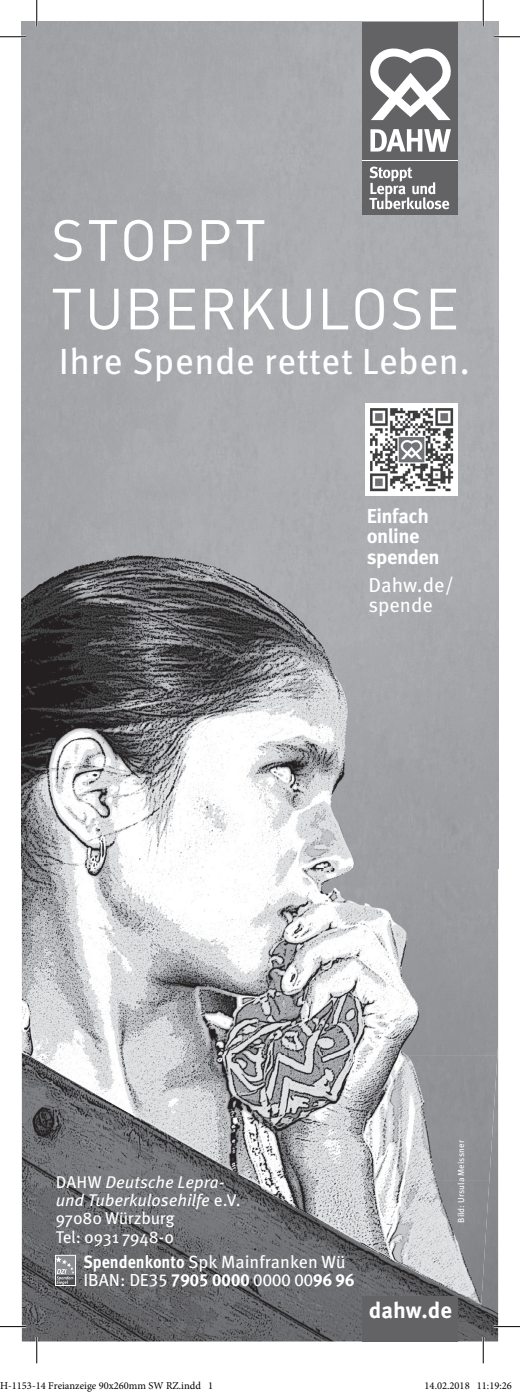
<style>
.page{position:relative;width:520px;height:1394px;background:#fff}
.page>*{position:absolute;margin:0;border:0;box-sizing:border-box;transform-origin:0 0}
.t1{font:57.23px/68.6px "DIN Pro";letter-spacing:.025em;color:#fff}
.t2{font:36.4px "Meta OT";letter-spacing:.015em;color:#fff}
.t3{font:700 22.4px "Meta OT";letter-spacing:-.005em;color:#fff}
.t4{font:700 20.12px/20.1px "Meta OT";letter-spacing:-.025em;color:#fff}
.t5{font:20.12px/20.1px "Meta OT";color:#fff}
.t6{font:17.68px "Meta OT";color:#fff}
.t7{font:17.5px "Meta OT";letter-spacing:-.03em;color:#fff}
.t8{font:16.97px/18.4px "Meta OT";letter-spacing:-.015em;color:#fff}
.t9{font:10.5px "Minion Pro";color:#000}
.t10{font:8.75px "Meta OT";letter-spacing:.005em;color:#fff}
.s1{font-style:italic}
.s2{font-weight:700}
</style>
<div class="page">
<img style="left:22px;top:22px;width:476px;height:1033px">
<img style="left:22px;top:1341px;width:476px;height:1px">
<img style="left:22px;top:1053px;width:119px;height:288px">
<img style="left:439px;top:1044px;width:59px;height:297px">
<img style="left:140px;top:1180px;width:120px;height:161px">
<img style="left:260px;top:1243px;width:103px;height:98px">
<img style="left:25px;top:1055px;width:472px;height:63px">
<img style="left:137px;top:1118px;width:356px;height:62px">
<img style="left:249px;top:1180px;width:240px;height:63px">
<img style="left:359px;top:1243px;width:126px;height:62px">
<hr style="left:363px;top:160px;width:95px;height:2px;background:#fff">
<div style="left:363px;top:22px;width:95px;height:138px;background:#636366"></div>
<div style="left:363px;top:162px;width:95px;height:53px;background:#636366"></div>
<svg style="left:370px;top:48px;width:81px;height:72px"></svg>
<svg style="left:370px;top:129px;width:81px;height:23px"></svg>
<svg style="left:369px;top:167px;width:80px;height:42px"></svg>
<div style="left:363px;top:1296px;width:95px;height:45px;background:#636366"></div>
<svg style="left:55px;top:1255px;width:21px;height:31px"></svg>
<img style="left:365px;top:403px;width:93px;height:93px">
<hr style="left:0;top:36px;width:26px;height:2px;background:#fff">
<hr style="left:494px;top:36px;width:26px;height:2px;background:#fff">
<hr style="left:0;top:1325px;width:26px;height:3px;background:#fff">
<hr style="left:494px;top:1325px;width:26px;height:3px;background:#fff">
<hr style="left:36px;top:0;width:2px;height:26px;background:#fff">
<hr style="left:36px;top:1337px;width:2px;height:26px;background:#fff">
<hr style="left:482px;top:0;width:2px;height:26px;background:#fff">
<hr style="left:482px;top:1337px;width:2px;height:26px;background:#fff">
<svg style="left:0;top:36px;width:26px;height:1px"></svg>
<svg style="left:494px;top:36px;width:26px;height:1px"></svg>
<svg style="left:0;top:1326px;width:26px;height:1px"></svg>
<svg style="left:494px;top:1326px;width:26px;height:1px"></svg>
<svg style="left:36px;top:0;width:1px;height:26px"></svg>
<svg style="left:36px;top:1337px;width:1px;height:26px"></svg>
<svg style="left:483px;top:0;width:1px;height:26px"></svg>
<svg style="left:483px;top:1337px;width:1px;height:26px"></svg>
<h1 class="t1" style="left:51px;top:204px;width:410px">STOPPT<br>TUBERKULOSE</h1>
<h2 class="t2" style="left:59px;top:338px;width:413px">Ihre Spende rettet Leben.</h2>
<p class="t4" style="left:367px;top:507px;width:75px">Einfach online spenden</p>
<p class="t5" style="left:368px;top:575px;width:87px">Dahw.de/ spende</p>
<p class="t8" style="left:56px;top:1173px;width:187px">DAHW <span class="s1">Deutsche Lepra&shy;und Tuberkulosehilfe</span> e.V.<br>97080 Würzburg<br>Tel: 0931 7948-0</p>
<p class="t6" style="left:83px;top:1250px;width:263px"><span class="s2">Spendenkonto</span> Spk Mainfranken Wü</p>
<p class="t7" style="left:83px;top:1269px;width:273px">IBAN: DE35 <span class="s2">7905 0000</span> 0000 00<span class="s2">96 96</span></p>
<p class="t10" style="left:456px;top:1223px;width:84px;rotate:-90deg">Bild: Ursula Meissner</p>
<h3 class="t3" style="left:369px;top:1296px;width:84px">dahw.de</h3>
<p class="t9" style="left:0;top:1378px;width:215px">H-1153-14 Freianzeige 90x260mm SW RZ.indd 1</p>
<p class="t9" style="left:425px;top:1378px;width:89px">14.02.2018 11:19:26</p>
</div>
